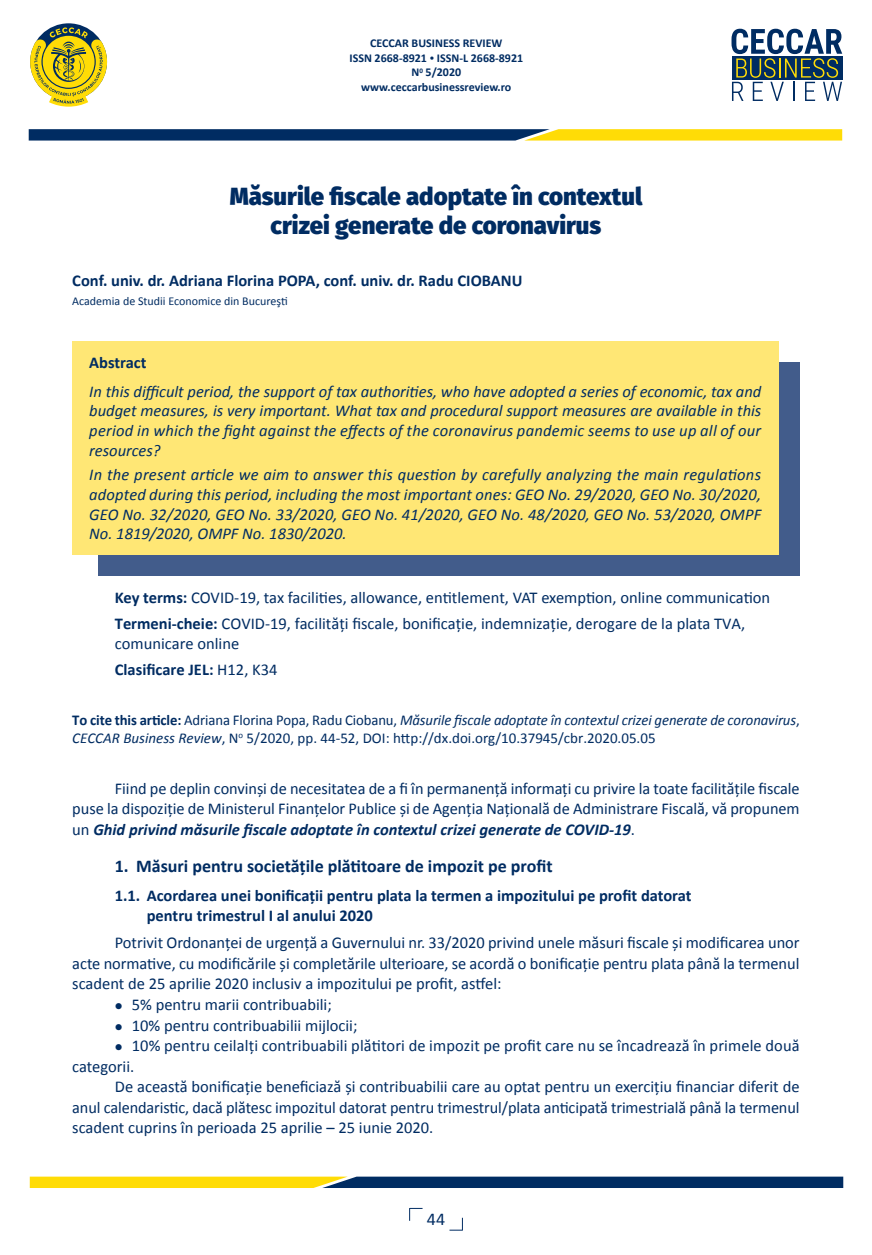
<style>
.page{position:relative;width:872px;height:1255px;background:#fff}
.page>*{position:absolute;margin:0;border:0;box-sizing:border-box;transform-origin:0 0}
.t1{font:900 24px/28.8px "Fira Sans";color:#002c62;text-align:center}
.t2{font:700 18px "Calibri";color:#002c62}
.t3{font:18px "Calibri";color:#002c62}
.t4{font:16.5px/20.5px "Calibri";color:#002c62}
.t5{font:italic 16.5px/19.8px "Calibri";letter-spacing:.01em;color:#002c62;text-align:justify}
.t6{font:700 16.5px/20.5px "Calibri";color:#002c62}
.t7{font:15px/18px "Calibri";color:#002c62}
.t8{font:700 12px/14.4px "Calibri";color:#002c62;text-align:center}
.t9{font:12px "Calibri";color:#002c62}
.s1{font-size:9px}
.s2{font-weight:700}
.s3{font-style:italic}
.s4{font-weight:700;font-style:italic}
</style>
<div class="page">
<svg style="left:409px;top:1207px;width:13px;height:13px"></svg>
<svg style="left:30px;top:27px;width:77px;height:80px"></svg>
<svg style="left:731px;top:29px;width:111px;height:72px"></svg>
<svg style="left:29px;top:129px;width:813px;height:11px;background:#637144"></svg>
<svg style="left:30px;top:1176px;width:813px;height:11px;background:#6a774c"></svg>
<svg style="left:449px;top:1217px;width:14px;height:13px"></svg>
<div style="left:98px;top:362px;width:701px;height:213px;background:#425c8b"></div>
<div style="left:72px;top:341px;width:706px;height:213px;background:#ffe775"></div>
<p class="t8" style="left:349px;top:36px;width:175px">CECCAR BUSINESS REVIEW<br>ISSN 2668-8921 <span class="s1">•</span> ISSN-L 2668-8921<br>N<sup>0</sup> 5/2020 www.ceccarbusinessreview.ro</p>
<h1 class="t1" style="left:230px;top:180px;width:414px">Măsurile fiscale adoptate în contextul crizei generate de coronavirus</h1>
<p class="t6" style="left:72px;top:269px;width:452px">Conf. univ. dr. Adriana Florina POPA, conf. univ. dr. Radu CIOBANU</p>
<p class="t9" style="left:72px;top:293px;width:217px">Academia de Studii Economice din Bucureşti</p>
<p class="t6" style="left:89px;top:351px;width:59px">Abstract</p>
<p class="t5" style="left:89px;top:380px;width:673px">In this difficult period, the support of tax authorities, who have adopted a series of economic, tax and budget measures, is very important. What tax and procedural support measures are available in this period in which the fight against the effects of the coronavirus pandemic seems to use up all of our resources?</p>
<p class="t5" style="left:89px;top:464px;width:673px">In the present article we aim to answer this question by carefully analyzing the main regulations adopted during this period, including the most important ones: GEO No. 29/2020, GEO No. 30/2020, GEO No. 32/2020, GEO No. 33/2020, GEO No. 41/2020, GEO No. 48/2020, GEO No. 53/2020, OMPF No. 1819/2020, OMPF No. 1830/2020.</p>
<p class="t4" style="left:115px;top:583px;width:657px;line-height:26.2px"><span class="s2">Key terms:</span> COVID-19, tax facilities, allowance, entitlement, VAT exemption, online communication<br><span class="s2">Termeni-cheie:</span> COVID-19, facilităţi fiscale, bonificaţie, indemnizaţie, derogare de la plata TVA,</p>
<p class="t4" style="left:115px;top:629px;width:164px;line-height:26.2px">comunicare online<br><span class="s2">Clasificare JEL:</span> H12, K34</p>
<p class="t7" style="left:72px;top:710px;width:729px"><span class="s2">To cite this article:</span> Adriana Florina Popa, Radu Ciobanu, <span class="s3">Măsurile fiscale adoptate în contextul crizei generate de coronavirus</span>,<br><span class="s3">CECCAR Business Review</span>, N<sup>o</sup> 5/2020, pp. 44-52, DOI: http://dx.doi.org/10.37945/cbr.2020.05.05</p>
<p class="t4" style="left:72px;top:777px;width:729px;text-align:justify;text-indent:43px">Fiind pe deplin convinși de necesitatea de a fi în permanenţă informați cu privire la toate facilităţile fiscale puse la dispoziţie de Ministerul Finanţelor Publice şi de Agenţia Naţională de Administrare Fiscală, vă propunem un <span class="s4">Ghid privind măsurile fiscale adoptate în contextul crizei generate de COVID-19</span>.</p>
<p class="t2" style="left:115px;top:854px;width:439px">1. Măsuri pentru societăţile plătitoare de impozit pe profit</p>
<p class="t6" style="left:147px;top:884px;width:546px;text-indent:-32px">1.1. Acordarea unei bonificaţii pentru plata la termen a impozitului pe profit datorat pentru trimestrul I al anului 2020</p>
<p class="t4" style="left:72px;top:931px;width:729px;text-align:justify;text-indent:43px">Potrivit Ordonanţei de urgenţă a Guvernului nr. 33/2020 privind unele măsuri fiscale şi modificarea unor acte normative, cu modificările şi completările ulterioare, se acordă o bonificaţie pentru plata până la termenul scadent de 25 aprilie 2020 inclusiv a impozitului pe profit, astfel:</p>
<p class="t4" style="left:115px;top:993px;width:218px">● 5% pentru marii contribuabili;</p>
<p class="t4" style="left:115px;top:1013px;width:244px">● 10% pentru contribuabilii mijlocii;</p>
<p class="t4" style="left:72px;top:1034px;width:729px;text-indent:43px">● 10% pentru ceilalţi contribuabili plătitori de impozit pe profit care nu se încadrează în primele două categorii.</p>
<p class="t4" style="left:72px;top:1075px;width:729px;text-align:justify;text-indent:43px">De această bonificaţie beneficiază şi contribuabilii care au optat pentru un exerciţiu financiar diferit de anul calendaristic, dacă plătesc impozitul datorat pentru trimestrul/plata anticipată trimestrială până la termenul scadent cuprins în perioada 25 aprilie – 25 iunie 2020.</p>
<p class="t3" style="left:427px;top:1208px;width:20px">44</p>
</div>
